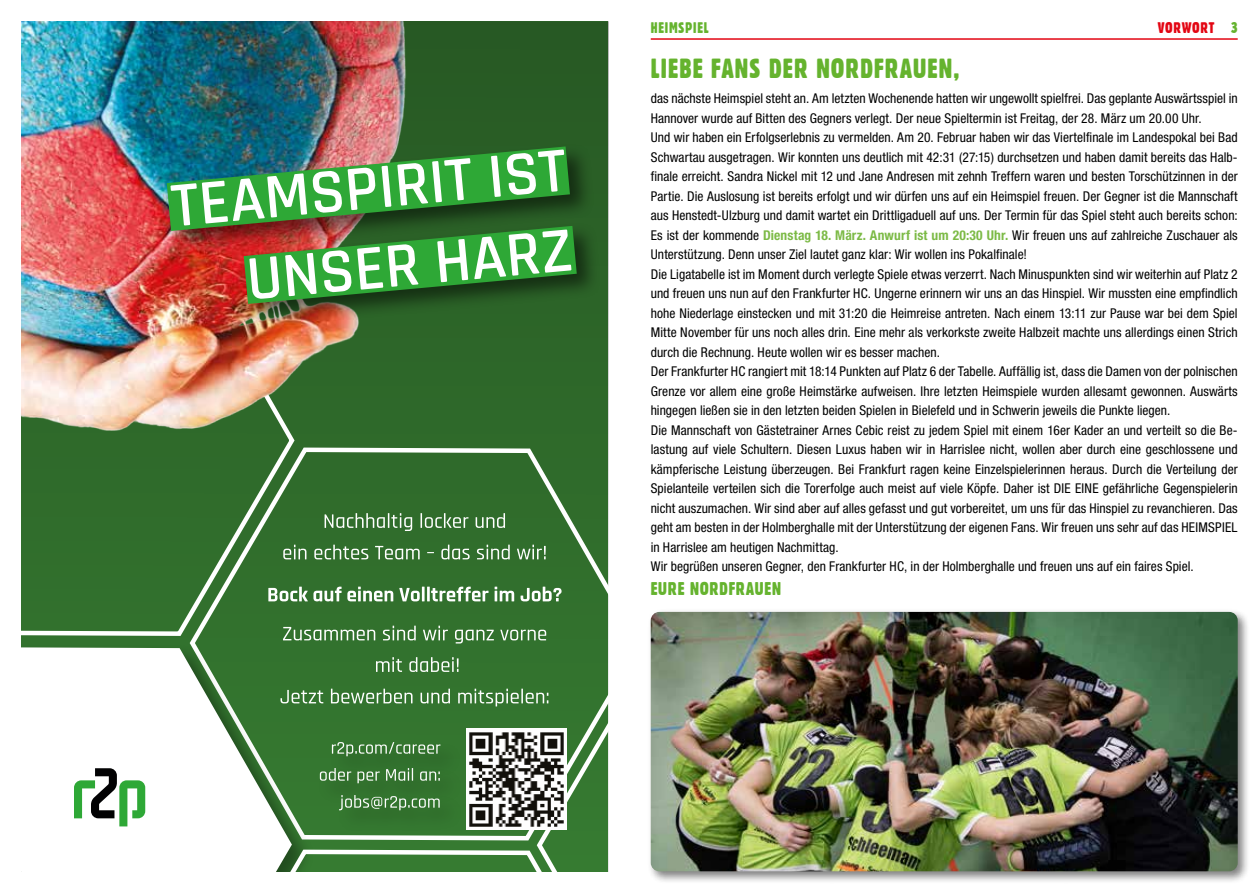
<style>
.page{position:relative;width:1259px;height:893px;background:#fff}
.page>*{position:absolute;margin:0;border:0;box-sizing:border-box;transform-origin:0 0}
.t1{font:27px "Gothic 821 Condensed BT";letter-spacing:.04em;color:#65b32e}
.t2{font:18px "Gothic 821 Condensed BT";letter-spacing:.04em;color:#65b32e}
.t3{font:15px "Gothic 821 Condensed BT";letter-spacing:.05em;color:#65b32e}
.t4{font:15px "Gothic 821 Condensed BT";letter-spacing:.045em;color:#e30613}
.t5{font:condensed 13.5px/19.5px "Helvetica Neue LT Pro";letter-spacing:.005em;color:#000}
.s1{color:#65b32e}
.s2{font-weight:700;color:#7cba46}
</style>
<div class="page">
<hr style="left:651px;top:38px;width:586px;height:2px;background:#e30613">
<div style="left:647px;top:608px;width:603px;height:276px;background:#000;opacity:.5"></div>
<img style="left:651px;top:612px;width:586px;height:259px">
<svg style="left:21px;top:21px;width:587px;height:623px;background:#2a6127"></svg>
<div style="left:298px;top:445px;width:310px;height:181px;background:#306d2c"></div>
<svg style="left:21px;top:645px;width:166px;height:227px"></svg>
<svg style="left:74px;top:768px;width:71px;height:58px"></svg>
<svg style="left:298px;top:587px;width:263px;height:14px"></svg>
<svg style="left:298px;top:545px;width:248px;height:14px;background:#5e8e5b"></svg>
<svg style="left:324px;top:513px;width:181px;height:18px;background:#5c8c59"></svg>
<svg style="left:187px;top:626px;width:421px;height:246px"></svg>
<svg style="left:21px;top:467px;width:277px;height:171px;background:#3c7638"></svg>
<img style="left:21px;top:21px;width:451px;height:446px">
<div style="left:164px;top:143px;width:430px;height:112px;background:#000;opacity:.52"></div>
<div style="left:241px;top:223px;width:360px;height:105px;background:#000;opacity:.52"></div>
<img style="left:167px;top:146px;width:410px;height:158px">
<p class="t3" style="left:651px;top:18px;width:60px">HEIMSPIEL</p>
<p class="t4" style="left:1157px;top:18px;width:81px">VORWORT <span class="s1">3</span></p>
<h1 class="t1" style="left:651px;top:52px;width:310px">LIEBE FANS DER NORDFRAUEN,</h1>
<p class="t5" style="left:651px;top:89px;width:588px">das nächste Heimspiel steht an. Am letzten Wochenende hatten wir ungewollt spielfrei. Das geplante Auswärtsspiel in Hannover wurde auf Bitten des Gegners verlegt. Der neue Spieltermin ist Freitag, der 28. März um 20.00 Uhr.<br>Und wir haben ein Erfolgserlebnis zu vermelden. Am 20. Februar haben wir das Viertelfinale im Landespokal bei Bad Schwartau ausgetragen. Wir konnten uns deutlich mit 42:31 (27:15) durchsetzen und haben damit bereits das Halb&shy;finale erreicht. Sandra Nickel mit 12 und Jane Andresen mit zehnh Treffern waren und besten Torschützinnen in der Partie. Die Auslosung ist bereits erfolgt und wir dürfen uns auf ein Heimspiel freuen. Der Gegner ist die Mannschaft aus Henstedt-Ulzburg und damit wartet ein Drittligaduell auf uns. Der Termin für das Spiel steht auch bereits schon:<br>Es ist der kommende <span class="s2">Dienstag 18. März. Anwurf ist um 20:30 Uhr.</span> Wir freuen uns auf zahlreiche Zuschauer als Unterstützung. Denn unser Ziel lautet ganz klar: Wir wollen ins Pokalfinale!<br>Die Ligatabelle ist im Moment durch verlegte Spiele etwas verzerrt. Nach Minuspunkten sind wir weiterhin auf Platz 2 und freuen uns nun auf den Frankfurter HC. Ungerne erinnern wir uns an das Hinspiel. Wir mussten eine empfindlich hohe Niederlage einstecken und mit 31:20 die Heimreise antreten. Nach einem 13:11 zur Pause war bei dem Spiel Mitte November für uns noch alles drin. Eine mehr als verkorkste zweite Halbzeit machte uns allerdings einen Strich durch die Rechnung. Heute wollen wir es besser machen.<br>Der Frankfurter HC rangiert mit 18:14 Punkten auf Platz 6 der Tabelle. Auffällig ist, dass die Damen von der polnischen Grenze vor allem eine große Heimstärke aufweisen. Ihre letzten Heimspiele wurden allesamt gewonnen. Auswärts hingegen ließen sie in den letzten beiden Spielen in Bielefeld und in Schwerin jeweils die Punkte liegen.<br>Die Mannschaft von Gästetrainer Arnes Cebic reist zu jedem Spiel mit einem 16er Kader an und verteilt so die Be&shy;lastung auf viele Schultern. Diesen Luxus haben wir in Harrislee nicht, wollen aber durch eine geschlossene und kämpferische Leistung überzeugen. Bei Frankfurt ragen keine Einzelspielerinnen heraus. Durch die Verteilung der Spielanteile verteilen sich die Torerfolge auch meist auf viele Köpfe. Daher ist DIE EINE gefährliche Gegenspielerin nicht auszumachen. Wir sind aber auf alles gefasst und gut vorbereitet, um uns für das Hinspiel zu revanchieren. Das geht am besten in der Holmberghalle mit der Unterstützung der eigenen Fans. Wir freuen uns sehr auf das HEIMSPIEL in Harrislee am heutigen Nachmittag.<br>Wir begrüßen unseren Gegner, den Frankfurter HC, in der Holmberghalle und freuen uns auf ein faires Spiel.</p>
<h2 class="t2" style="left:651px;top:578px;width:132px">EURE NORDFRAUEN</h2>
</div>
